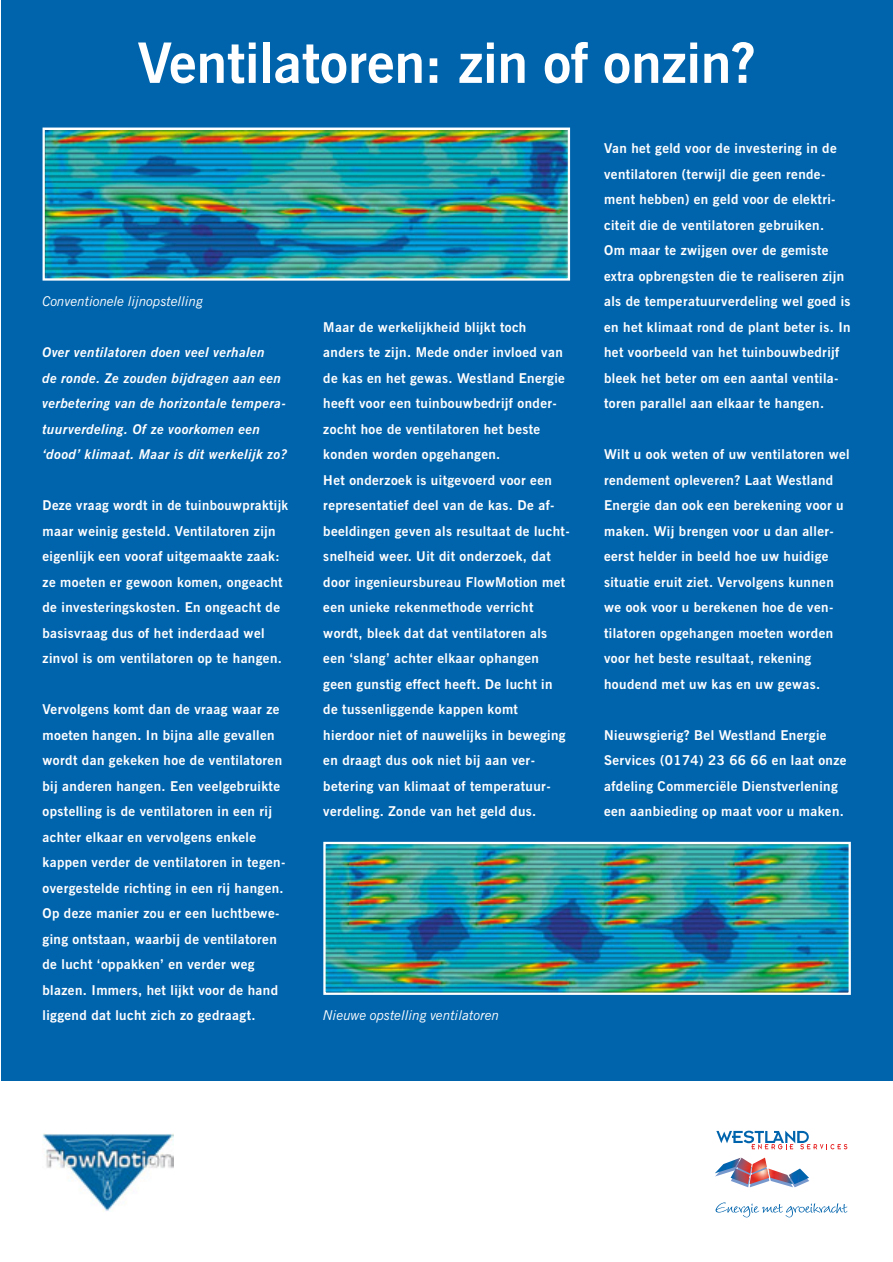
<style>
.page{position:relative;width:893px;height:1262px;background:#fff}
.page>*{position:absolute;margin:0;border:0;box-sizing:border-box;transform-origin:0 0}
.t1{font:700 55.5px "News Gothic BT";color:#fff}
.t2{font:700 13.5px/25.5px "News Gothic BT";letter-spacing:.03em;color:#fff}
.t3{font:italic 700 13.5px/25.5px "News Gothic BT";letter-spacing:.03em;color:#fff}
.t4{font:italic 13.5px "News Gothic BT";color:#fff}
</style>
<div class="page">
<div style="left:1px;top:0;width:891px;height:1080px;background:#0064ad"></div>
<img style="left:326px;top:844px;width:521px;height:148px">
<div style="left:323px;top:841px;width:527px;height:154px;border:2px solid #fff"></div>
<img style="left:46px;top:130px;width:521px;height:148px">
<div style="left:43px;top:127px;width:527px;height:154px;border:2px solid #fff"></div>
<svg style="left:716px;top:1130px;width:131px;height:19px"></svg>
<svg style="left:737px;top:1183px;width:68px;height:4px"></svg>
<img style="left:715px;top:1157px;width:94px;height:26px">
<svg style="left:715px;top:1202px;width:132px;height:15px"></svg>
<img style="left:43px;top:1133px;width:130px;height:78px">
<h1 class="t1" style="left:138px;top:42px;width:619px">Ventilatoren: zin of onzin?</h1>
<p class="t4" style="left:43px;top:296px;width:162px">Conventionele lijnopstelling</p>
<p class="t3" style="left:43px;top:341px;width:246px">Over ventilatoren doen veel verhalen<br>de ronde. Ze zouden bijdragen aan een verbetering van de horizontale tempera&shy;tuurverdeling. Of ze voorkomen een ‘dood’ klimaat. Maar is dit werkelijk zo?</p>
<p class="t2" style="left:43px;top:494px;width:247px">Deze vraag wordt in de tuinbouwpraktijk maar weinig gesteld. Ventilatoren zijn eigenlijk een vooraf uitgemaakte zaak: ze moeten er gewoon komen, ongeacht de investeringskosten. En ongeacht de basisvraag dus of het inderdaad wel zinvol is om ventilatoren op te hangen.</p>
<p class="t2" style="left:43px;top:698px;width:244px">Vervolgens komt dan de vraag waar ze moeten hangen. In bijna alle gevallen wordt dan gekeken hoe de ventilatoren bij anderen hangen. Een veelgebruikte opstelling is de ventilatoren in een rij achter elkaar en vervolgens enkele kappen verder de ventilatoren in tegen&shy;overgestelde richting in een rij hangen.<br>Op deze manier zou er een luchtbewe&shy;ging ontstaan, waarbij de ventilatoren de lucht ‘oppakken’ en verder weg blazen. Immers, het lijkt voor de hand liggend dat lucht zich zo gedraagt.</p>
<p class="t2" style="left:323px;top:315px;width:248px">Maar de werkelijkheid blijkt toch anders te zijn. Mede onder invloed van de kas en het gewas. Westland Energie heeft voor een tuinbouwbedrijf onder&shy;zocht hoe de ventilatoren het beste konden worden opgehangen.<br>Het onderzoek is uitgevoerd voor een representatief deel van de kas. De af&shy;beeldingen geven als resultaat de lucht&shy;snelheid weer. Uit dit onderzoek, dat door ingenieursbureau FlowMotion met een unieke rekenmethode verricht wordt, bleek dat dat ventilatoren als een ‘slang’ achter elkaar ophangen geen gunstig effect heeft. De lucht in de tussenliggende kappen komt hierdoor niet of nauwelijks in beweging en draagt dus ook niet bij aan ver&shy;betering van klimaat of temperatuur&shy;verdeling. Zonde van het geld dus.</p>
<p class="t2" style="left:604px;top:137px;width:248px">Van het geld voor de investering in de ventilatoren (terwijl die geen rende&shy;ment hebben) en geld voor de elektri&shy;citeit die de ventilatoren gebruiken.<br>Om maar te zwijgen over de gemiste extra opbrengsten die te realiseren zijn als de temperatuurverdeling wel goed is en het klimaat rond de plant beter is. In het voorbeeld van het tuinbouwbedrijf bleek het beter om een aantal ventila&shy;toren parallel aan elkaar te hangen.</p>
<p class="t2" style="left:604px;top:443px;width:247px">Wilt u ook weten of uw ventilatoren wel rendement opleveren? Laat Westland Energie dan ook een berekening voor u maken. Wij brengen voor u dan aller&shy;eerst helder in beeld hoe uw huidige situatie eruit ziet. Vervolgens kunnen we ook voor u berekenen hoe de ven&shy;tilatoren opgehangen moeten worden voor het beste resultaat, rekening houdend met uw kas en uw gewas.</p>
<p class="t2" style="left:604px;top:723px;width:244px">Nieuwsgierig? Bel Westland Energie Services (0174) 23 66 66 en laat onze afdeling Commerciële Dienstverlening een aanbieding op maat voor u maken.</p>
<p class="t4" style="left:323px;top:1010px;width:177px">Nieuwe opstelling ventilatoren</p>
</div>
